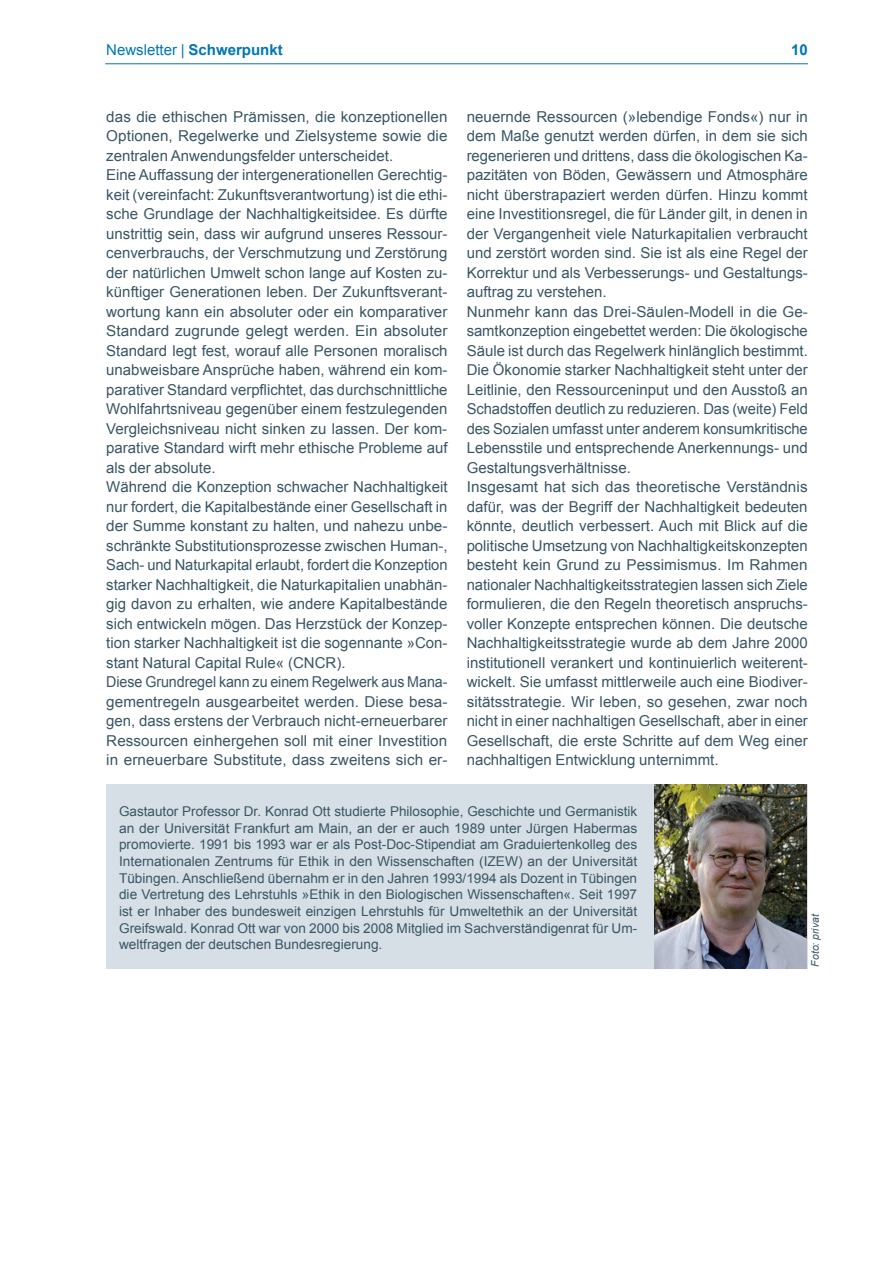
<style>
.page{position:relative;width:893px;height:1263px;background:#fff}
.page>*{position:absolute;margin:0;border:0;box-sizing:border-box;transform-origin:0 0}
.t1{font:15px/19.5px "Arial";color:#395664}
.t2{font:15px "Arial";color:#0077b1}
.t3{font:700 15px "Arial";color:#0077b1}
.t4{font:13.5px/16.6px "Arial";color:#395664;text-align:justify}
.t5{font:italic 10.5px "Arial";color:#395664}
.s1{font-weight:700}
</style>
<div class="page">
<hr style="left:105px;top:63px;width:703px;height:1px;background:#0077b1">
<div style="left:106px;top:784px;width:702px;height:185px;background:#d6dfe5"></div>
<img style="left:654px;top:784px;width:153px;height:184px">
<p class="t2" style="left:106px;top:42px;width:178px">Newsletter | <span class="s1">Schwerpunkt</span></p>
<p class="t3" style="left:791px;top:42px;width:18px">10</p>
<p class="t1" style="left:106px;top:107px;width:343px">das die ethischen Prämissen, die konzeptionellen Optionen, Regelwerke und Zielsysteme sowie die zentralen Anwendungsfelder unterscheidet.<br>Eine Auffassung der intergenerationellen Gerechtig&shy;keit (vereinfacht: Zukunftsverantwortung) ist die ethi&shy;sche Grundlage der Nachhaltigkeitsidee. Es dürfte unstrittig sein, dass wir aufgrund unseres Ressour&shy;cenverbrauchs, der Verschmutzung und Zerstörung der natürlichen Umwelt schon lange auf Kosten zu&shy;künftiger Generationen leben. Der Zukunftsverant&shy;wortung kann ein absoluter oder ein komparativer Standard zugrunde gelegt werden. Ein absoluter Standard legt fest, worauf alle Personen moralisch unabweisbare Ansprüche haben, während ein kom&shy;parativer Standard verpflichtet, das durchschnittliche Wohlfahrtsniveau gegenüber einem festzulegenden Vergleichsniveau nicht sinken zu lassen. Der kom&shy;parative Standard wirft mehr ethische Probleme auf als der absolute.<br>Während die Konzeption schwacher Nachhaltigkeit nur fordert, die Kapitalbestände einer Gesellschaft in der Summe konstant zu halten, und nahezu unbe&shy;schränkte Substitutionsprozesse zwischen Human-, Sach- und Naturkapital erlaubt, fordert die Konzeption starker Nachhaltigkeit, die Naturkapitalien unabhän&shy;gig davon zu erhalten, wie andere Kapitalbestände sich entwickeln mögen. Das Herzstück der Konzep&shy;tion starker Nachhaltigkeit ist die sogennante »Con&shy;stant Natural Capital Rule« (CNCR).<br>Diese Grundregel kann zu einem Regelwerk aus Mana&shy;gementregeln ausgearbeitet werden. Diese besa&shy;gen, dass erstens der Verbrauch nicht-erneuerbarer Ressourcen einhergehen soll mit einer Investition in erneuerbare Substitute, dass zweitens sich er-</p>
<p class="t1" style="left:467px;top:107px;width:343px">neuernde Ressourcen (»lebendige Fonds«) nur in dem Maße genutzt werden dürfen, in dem sie sich regenerieren und drittens, dass die ökologischen Ka&shy;pazitäten von Böden, Gewässern und Atmosphäre nicht überstrapaziert werden dürfen. Hinzu kommt eine Investitionsregel, die für Länder gilt, in denen in der Vergangenheit viele Naturkapitalien verbraucht und zerstört worden sind. Sie ist als eine Regel der Korrektur und als Verbesserungs- und Gestaltungs&shy;auftrag zu verstehen.<br>Nunmehr kann das Drei-Säulen-Modell in die Ge&shy;samtkonzeption eingebettet werden: Die ökologische Säule ist durch das Regelwerk hinlänglich bestimmt.<br>Die Ökonomie starker Nachhaltigkeit steht unter der Leitlinie, den Ressourceninput und den Ausstoß an Schadstoffen deutlich zu reduzieren. Das (weite) Feld des Sozialen umfasst unter anderem konsumkritische Lebensstile und entsprechende Anerkennungs- und Gestaltungsverhältnisse.<br>Insgesamt hat sich das theoretische Verständnis dafür, was der Begriff der Nachhaltigkeit bedeuten könnte, deutlich verbessert. Auch mit Blick auf die politische Umsetzung von Nachhaltigkeitskonzepten besteht kein Grund zu Pessimismus. Im Rahmen nationaler Nachhaltigkeitsstrategien lassen sich Ziele formulieren, die den Regeln theoretisch anspruchs&shy;voller Konzepte entsprechen können. Die deutsche Nachhaltigkeitsstrategie wurde ab dem Jahre 2000 institutionell verankert und kontinuierlich weiterent&shy;wickelt. Sie umfasst mittlerweile auch eine Biodiver&shy;sitätsstrategie. Wir leben, so gesehen, zwar noch nicht in einer nachhaltigen Gesellschaft, aber in einer Gesellschaft, die erste Schritte auf dem Weg einer nachhaltigen Entwicklung unternimmt.</p>
<p class="t4" style="left:119px;top:803px;width:520px">Gastautor Professor Dr. Konrad Ott studierte Philosophie, Geschichte und Germanistik an der Universität Frankfurt am Main, an der er auch 1989 unter Jürgen Habermas promovierte. 1991 bis 1993 war er als Post-Doc-Stipendiat am Graduiertenkolleg des Internationalen Zentrums für Ethik in den Wissenschaften (IZEW) an der Universität Tübingen. Anschließend übernahm er in den Jahren 1993/1994 als Dozent in Tübingen die Vertretung des Lehrstuhls »Ethik in den Biologischen Wissenschaften«. Seit 1997 ist er Inhaber des bundesweit einzigen Lehrstuhls für Umweltethik an der Universität Greifswald. Konrad Ott war von 2000 bis 2008 Mitglied im Sachverständigenrat für Um&shy;weltfragen der deutschen Bundesregierung.</p>
<p class="t5" style="left:809px;top:966px;width:54px;rotate:-90deg">Foto: privat</p>
</div>
